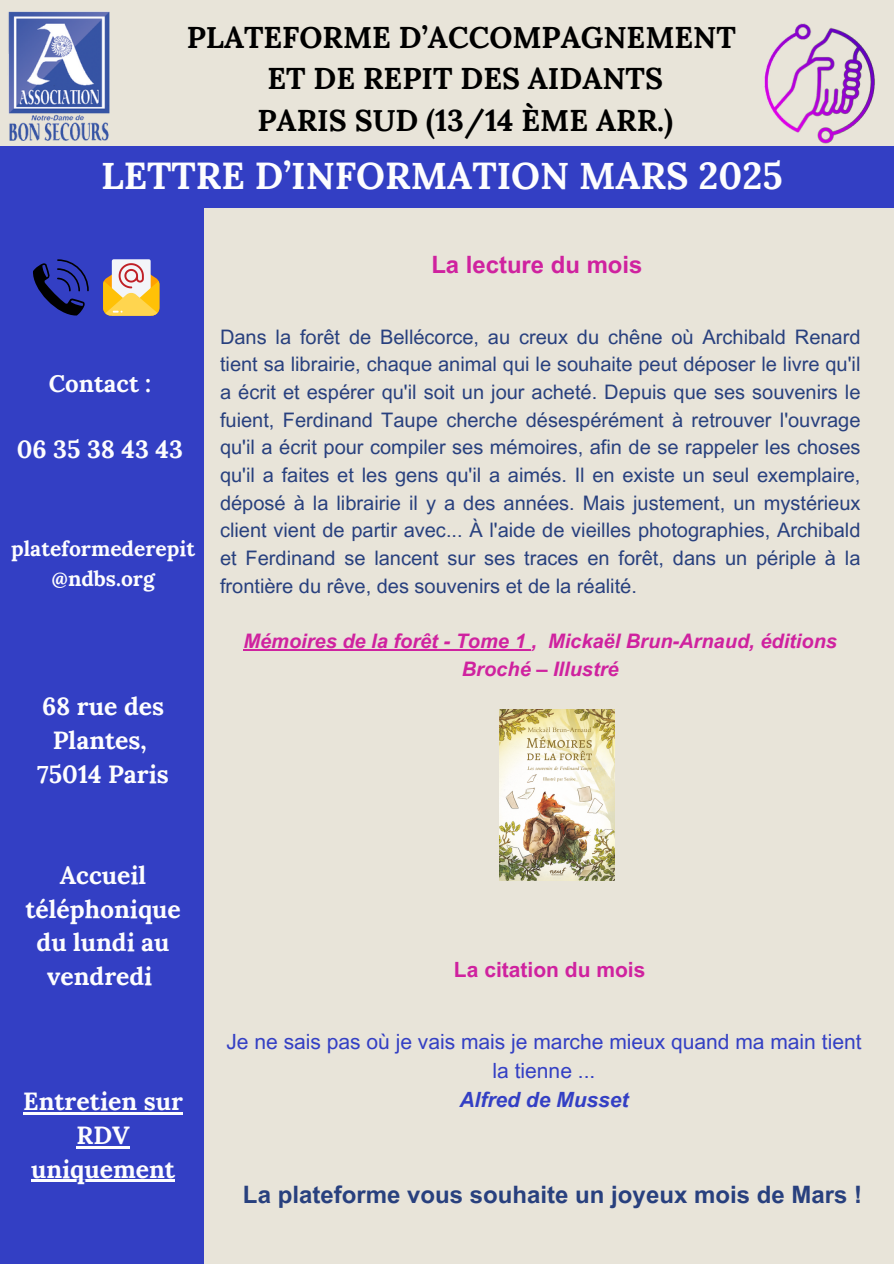
<style>
.page{position:relative;width:894px;height:1264px;background:#fff}
.page>*{position:absolute;margin:0;border:0;box-sizing:border-box;transform-origin:0 0}
.t1{font:700 37.5px "Lora";color:#fdfdfe}
.t2{font:700 30px/41.7px "Lora";color:#000;text-align:center}
.t3{font:700 24.75px/33.8px "Lora";color:#fdfdfe;text-align:center}
.t4{font:700 24px "Arial MT Pro";color:#28407e}
.t5{font:700 24px "Lora";color:#fdfdfe}
.t6{font:700 23.85px "Arial MT Pro";color:#cf229f}
.t7{font:21px/29.2px "Arial MT Pro";color:#333fc4;text-align:center}
.t8{font:700 21px/29.2px "Lora";color:#fdfdfe;text-align:center}
.t9{font:700 21px "Arial MT Pro";color:#cf229f}
.t10{font:italic 700 21px "Arial MT Pro";color:#333fc4}
.t11{font:19.95px/27.8px "Arial MT Pro";color:#28407e;text-align:justify}
.t12{font:italic 700 19.95px/27.8px "Arial MT Pro";color:#cf229f;text-align:center}
</style>
<div class="page">
<div style="left:0;top:0;width:893px;height:1263px;background:#e8e4d9"></div>
<div style="left:0;top:202px;width:203px;height:1061px;background:#333fc4"></div>
<div style="left:0;top:146px;width:893px;height:62px;background:#333fc4"></div>
<img style="left:8px;top:11px;width:101px;height:130px">
<img style="left:764px;top:23px;width:111px;height:121px">
<svg style="left:103px;top:259px;width:56px;height:56px;background:#dfbe85"></svg>
<svg style="left:33px;top:259px;width:56px;height:56px"></svg>
<hr style="left:23px;top:1112px;width:160px;height:2px;background:#fdfdfe">
<hr style="left:76px;top:1145px;width:54px;height:3px;background:#fdfdfe">
<hr style="left:31px;top:1179px;width:144px;height:2px;background:#fdfdfe">
<img style="left:499px;top:709px;width:115px;height:171px">
<hr style="left:243px;top:649px;width:288px;height:1px;background:#cf229f">
<p class="t2" style="left:187px;top:16px;width:550px">PLATEFORME D’ACCOMPAGNEMENT<br>ET DE REPIT DES AIDANTS<br>PARIS SUD (13/14 ÈME ARR.)</p>
<p class="t1" style="left:101px;top:151px;width:683px">LETTRE D’INFORMATION MARS 2025</p>
<h2 class="t5" style="left:49px;top:368px;width:104px">Contact :</h2>
<h1 class="t3" style="left:17px;top:432px;width:167px">06 35 38 43 43</h1>
<p class="t8" style="left:11px;top:534px;width:185px">plateformederepit @ndbs.org</p>
<p class="t3" style="left:37px;top:689px;width:133px">68 rue des<br>Plantes,<br>75014 Paris</p>
<p class="t6" style="left:431px;top:255px;width:212px">La lecture du mois</p>
<h4 class="t11" style="left:220px;top:325px;width:641px">Dans la forêt de Bellécorce, au creux du chêne où Archibald Renard tient sa librairie, chaque animal qui le souhaite peut déposer le livre qu'il a écrit et espérer qu'il soit un jour acheté. Depuis que ses souvenirs le fuient, Ferdinand Taupe cherche désespérément à retrouver l'ouvrage qu'il a écrit pour compiler ses mémoires, afin de se rappeler les choses qu'il a faites et les gens qu'il a aimés. Il en existe un seul exemplaire, déposé à la librairie il y a des années. Mais justement, un mystérieux client vient de partir avec... À l'aide de vieilles photographies, Archibald et Ferdinand se lancent sur ses traces en forêt, dans un périple à la frontière du rêve, des souvenirs et de la réalité.</h4>
<p class="t12" style="left:243px;top:630px;width:595px">Mémoires de la forêt - Tome 1 , Mickaël Brun-Arnaud, éditions<br>Broché – Illustré</p>
<h3 class="t3" style="left:25px;top:857px;width:157px">Accueil téléphonique du lundi au vendredi</h3>
<h3 class="t3" style="left:23px;top:1084px;width:161px">Entretien sur<br>RDV</h3>
<h4 class="t3" style="left:31px;top:1151px;width:145px">uniquement</h4>
<h3 class="t9" style="left:454px;top:962px;width:193px">La citation du mois</h3>
<h3 class="t7" style="left:226px;top:1029px;width:636px">Je ne sais pas où je vais mais je marche mieux quand ma main tient la tienne ...</h3>
<h3 class="t10" style="left:459px;top:1091px;width:171px">Alfred de Musset</h3>
<h3 class="t4" style="left:243px;top:1185px;width:620px">La plateforme vous souhaite un joyeux mois de Mars !</h3>
</div>
